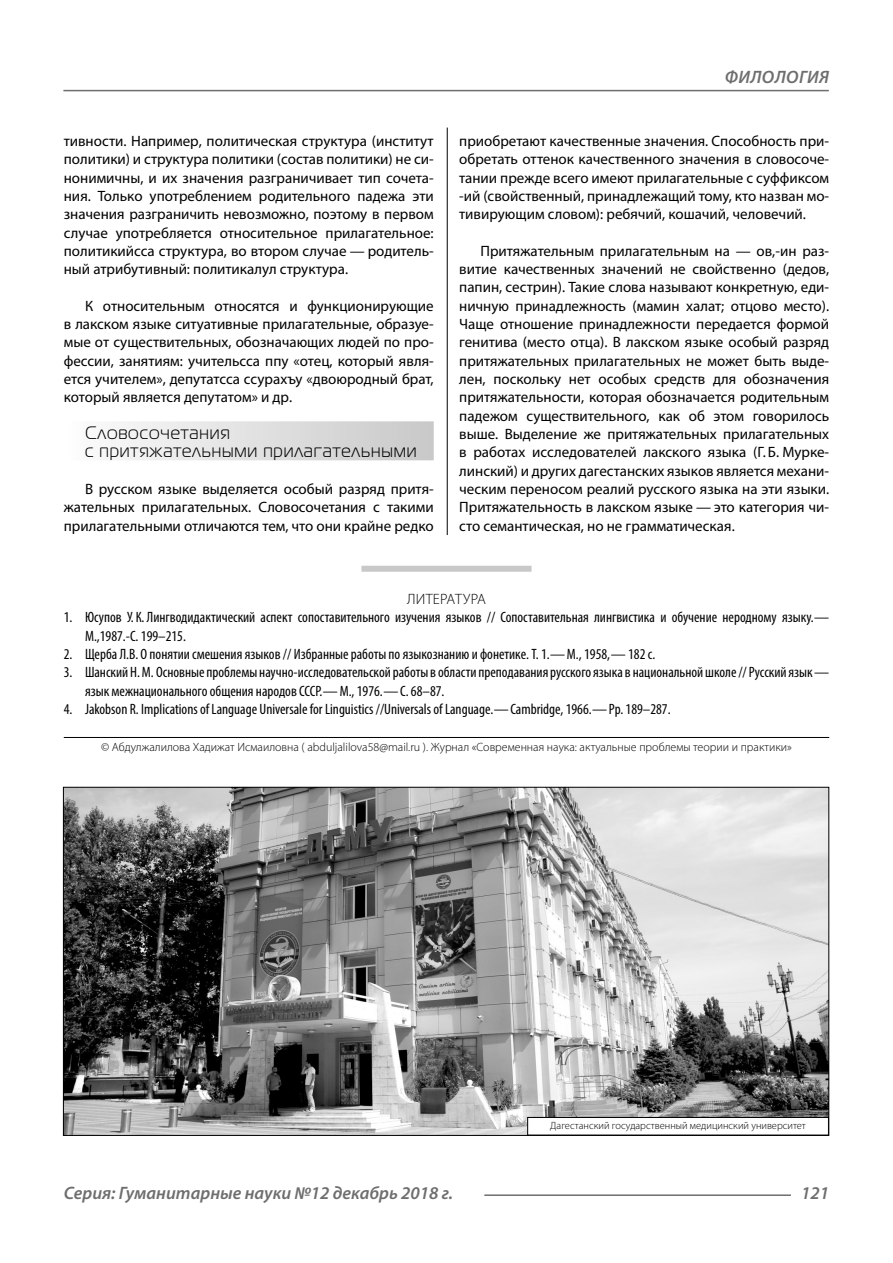
<style>
.page{position:relative;width:893px;height:1263px;background:#fff}
.page>*{position:absolute;margin:0;border:0;box-sizing:border-box;transform-origin:0 0}
.t1{font:italic 600 18px "Myriad Pro";color:#6e6e6e}
.Subheader_2lines{font:18px/18.3px "Magistral C";letter-spacing:.05em;color:#000}
.Normal{font:15px/18.3px "Myriad Pro";color:#000;text-align:justify}
.t2{font:condensed 15px/18.3px "Myriad Pro";color:#000}
.Literature{font:300 15px "Myriad Pro";letter-spacing:.02em;color:#000}
.Copy{font:300 12px "Myriad Pro";color:#000}
.Author-doc{font:300 10.5px "Myriad Pro";color:#000}
</style>
<div class="page">
<hr style="left:447px;top:128px;width:1px;height:1007px;background:#000">
<div style="left:64px;top:421px;width:370px;height:39px;background:linear-gradient(to right,#fdfdfd,#c8c8c8)"></div>
<div style="left:361px;top:566px;width:170px;height:6px;background:#c8c8c8"></div>
<div style="left:64px;top:585px;width:765px;height:678px;background:#fff"></div>
<hr style="left:64px;top:737px;width:765px;height:1px;background:#000">
<img style="left:65px;top:789px;width:762px;height:345px">
<div style="left:528px;top:1117px;width:300px;height:18px;background:#fff"></div>
<div style="left:527px;top:1117px;width:302px;height:18px;border:1px solid #000"></div>
<hr style="left:63px;top:90px;width:766px;height:1px;background:#6e6e6e">
<hr style="left:484px;top:1194px;width:307px;height:2px;background:#6e6e6e">
<p class="Normal" style="left:64px;top:131px;width:371px">тивности. Например, политическая структура (институт политики) и структура политики (состав политики) не си&shy;нонимичны, и их значения разграничивает тип сочета&shy;ния. Только употреблением родительного падежа эти значения разграничить невозможно, поэтому в первом случае употребляется относительное прилагательное: политикийсса структура, во втором случае — родитель&shy;ный атрибутивный: политикалул структура.</p>
<p class="Normal" style="left:64px;top:296px;width:371px;text-indent:21px">К относительным относятся и функционирующие в лакском языке ситуативные прилагательные, образуе&shy;мые от существительных, обозначающих людей по про&shy;фессии, занятиям: учительсса ппу «отец, который явля&shy;ется учителем», депутатсса ссурахъу «двоюродный брат, который является депутатом» и др.</p>
<p class="Subheader_2lines" style="left:85px;top:424px;width:333px">Словосочетания<br>с притяжательными прилагательными</p>
<p class="Normal" style="left:64px;top:480px;width:371px;text-indent:21px">В русском языке выделяется особый разряд притя&shy;жательных прилагательных. Словосочетания с такими прилагательными отличаются тем, что они крайне редко</p>
<p class="t1" style="left:725px;top:66px;width:26px">Филология</p>
<p class="Normal" style="left:459px;top:131px;width:371px">приобретают качественные значения. Способность при&shy;обретать оттенок качественного значения в словосоче&shy;тании прежде всего имеют прилагательные с суффиксом -ий (свойственный, принадлежащий тому, кто назван мо&shy;тивирующим словом): ребячий, кошачий, человечий.</p>
<p class="Normal" style="left:459px;top:241px;width:371px;text-indent:21px">Притяжательным прилагательным на — ов,-ин раз&shy;витие качественных значений не свойственно (дедов, папин, сестрин). Такие слова называют конкретную, еди&shy;ничную принадлежность (мамин халат; отцово место).<br>Чаще отношение принадлежности передается формой генитива (место отца). В лакском языке особый разряд притяжательных прилагательных не может быть выде&shy;лен, поскольку нет особых средств для обозначения притяжательности, которая обозначается родительным падежом существительного, как об этом говорилось выше. Выделение же притяжательных прилагательных в работах исследователей лакского языка (Г.Б. Мурке&shy;линский) и других дагестанских языков является механи&shy;ческим переносом реалий русского языка на эти языки.<br>Притяжательность в лакском языке — это категория чи&shy;сто семантическая, но не грамматическая.</p>
<p class="Literature" style="left:407px;top:590px;width:80px">ЛИТЕРАТУРА</p>
<p class="t2" style="left:85px;top:608px;width:746px;text-indent:-21px">1. Юсупов У.К. Лингводидактический аспект сопоставительного изучения языков // Сопоставительная лингвистика и обучение неродному языку.—<br>М.,1987.-С. 199–215.</p>
<p class="t2" style="left:64px;top:645px;width:593px">2. Щерба Л.В. О понятии смешения языков // Избранные работы по языкознанию и фонетике. Т. 1.—М., 1958,— 182 с.</p>
<p class="t2" style="left:85px;top:663px;width:746px;text-indent:-21px">3. Шанский Н.М. Основные проблемы научно-исследовательской работы в области преподавания русского языка в национальной школе // Русский язык— язык межнационального общения народов СССР.—М., 1976.—С. 68–87.</p>
<p class="t2" style="left:64px;top:700px;width:608px">4. Jakobson R. Implications of Language Universale for Linguistics //Universals of Language.—Cambridge, 1966.—Pp. 189–287.</p>
<p class="Copy" style="left:101px;top:739px;width:692px">© Абдулжалилова Хадижат Исмаиловна ( abduljalilova58@mail.ru ). Журнал «Современная наука: актуальные проблемы теории и практики»</p>
<p class="Author-doc" style="left:550px;top:1119px;width:257px">Дагестанский государственный медицинский университет</p>
<p class="t1" style="left:64px;top:1182px;width:391px">Серия: Гуманитарные науки №12 декабрь 2018 г.</p>
<p class="t1" style="left:801px;top:1182px;width:30px">121</p>
</div>
